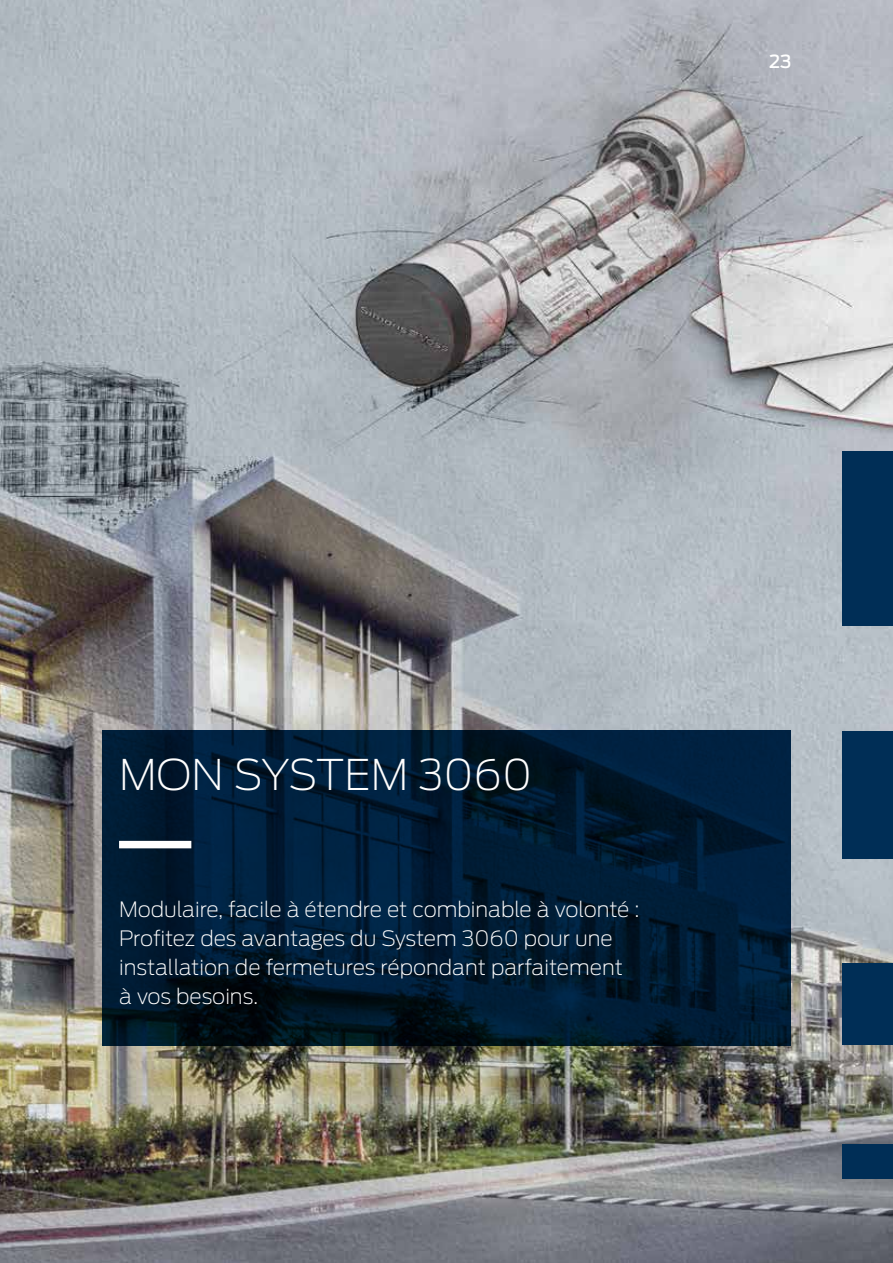
<style>
.page{position:relative;width:893px;height:1263px;background:#fff}
.page>*{position:absolute;margin:0;border:0;box-sizing:border-box;transform-origin:0 0}
.t1{font:200 42px "Antenna";color:#fff}
.t2{font:200 21px/29.2px "Antenna";color:#fff}
.t3{font:500 18px "Antenna";color:#fff}
</style>
<div class="page">
<img style="left:0;top:0;width:893px;height:1263px">
<div style="left:843px;top:452px;width:50px;height:174px;background:#002e56"></div>
<div style="left:843px;top:731px;width:50px;height:127px;background:#002e56"></div>
<div style="left:843px;top:963px;width:50px;height:82px;background:#002e56"></div>
<div style="left:843px;top:1144px;width:50px;height:35px;background:#002e56"></div>
<svg style="left:102px;top:731px;width:689px;height:315px;background:#001b32"></svg>
<div style="left:119px;top:841px;width:72px;height:7px;background:#fff"></div>
<p class="t3" style="left:769px;top:49px;width:24px">23</p>
<h1 class="t1" style="left:119px;top:747px;width:414px">MON SYSTEM 3060</h1>
<p class="t2" style="left:119px;top:894px;width:522px">Modulaire, facile à étendre et combinable à volonté :<br>Profitez des avantages du System 3060 pour une installation de fermetures répondant parfaitement à vos besoins.</p>
</div>
